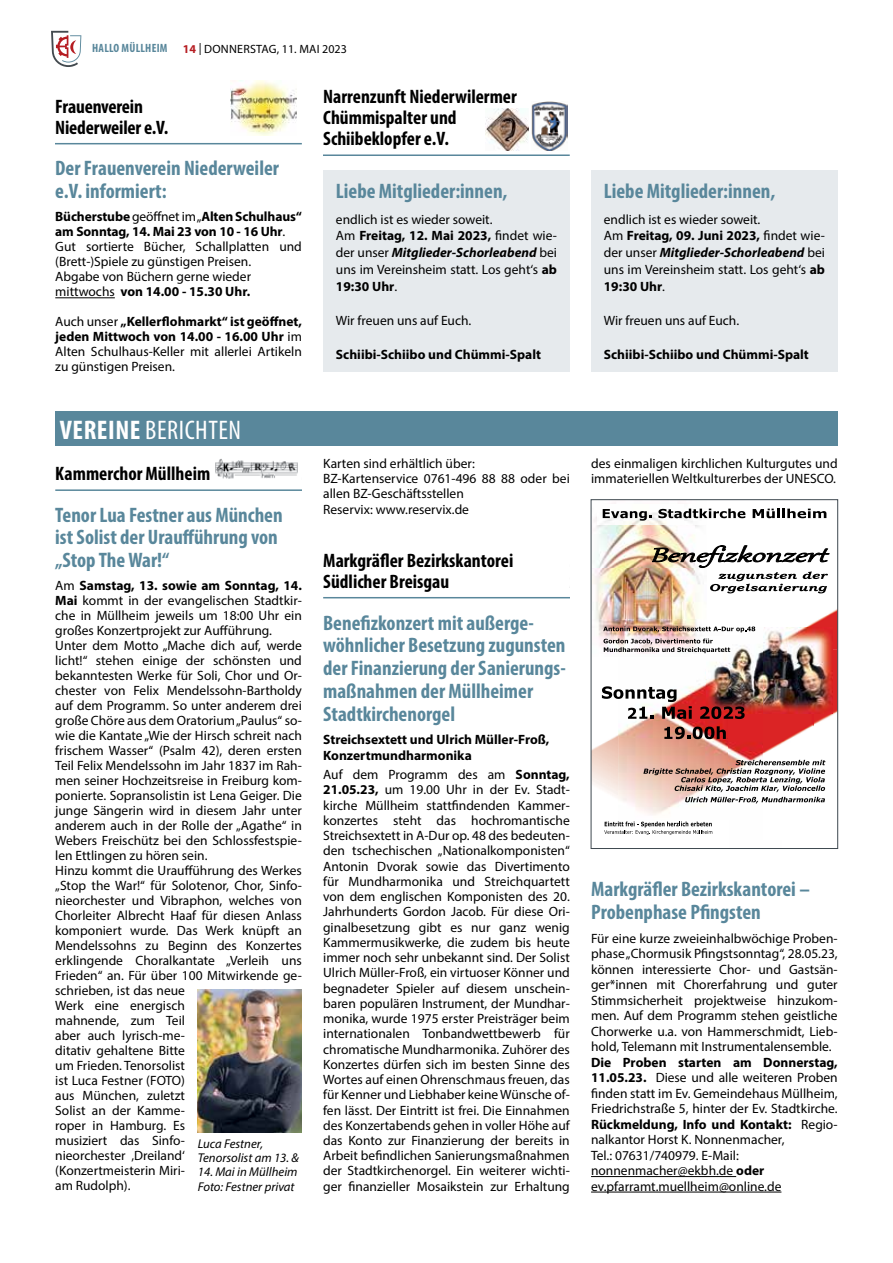
<style>
.page{position:relative;width:893px;height:1263px;background:#fff}
.page>*{position:absolute;margin:0;border:0;box-sizing:border-box;transform-origin:0 0}
.t1{font:condensed 27px "Myriad Pro";letter-spacing:.02em;color:#fff}
.t2{font:700 condensed 21px/22.8px "Myriad Pro";color:#59879b}
.t3{font:700 condensed 19.5px/21px "Myriad Pro";color:#000}
.t4{font:13.5px/15px "Myriad Pro";color:#000}
.t5{font:700 13.5px/15.3px "Myriad Pro";color:#000}
.t6{font:italic 12.75px/14.2px "Myriad Pro";color:#000}
.t7{font:12px "Myriad Pro";letter-spacing:.02em;color:#000}
.t8{font:700 condensed 12px "Myriad Pro";letter-spacing:.02em;color:#59879b}
.s1{font-weight:700;color:#b61d22}
.s2{font-weight:700}
.s3{font-weight:700;font-style:italic}
</style>
<div class="page">
<svg style="left:51px;top:31px;width:30px;height:36px"></svg>
<hr style="left:55px;top:297px;width:60px;height:1px;background:#000">
<hr style="left:55px;top:143px;width:247px;height:1px;background:#59879b">
<img style="left:230px;top:81px;width:66px;height:55px">
<hr style="left:55px;top:489px;width:247px;height:2px;background:#59879b">
<img style="left:215px;top:459px;width:83px;height:20px">
<div style="left:323px;top:170px;width:247px;height:201px;background:#e6eaed"></div>
<div style="left:591px;top:170px;width:247px;height:201px;background:#e6eaed"></div>
<hr style="left:323px;top:154px;width:247px;height:2px;background:#59879b">
<img style="left:485px;top:109px;width:43px;height:42px">
<img style="left:532px;top:102px;width:35px;height:48px">
<div style="left:55px;top:411px;width:783px;height:34px;background:#59879b"></div>
<hr style="left:323px;top:597px;width:247px;height:1px;background:#59879b">
<hr style="left:591px;top:1176px;width:145px;height:1px;background:#000">
<hr style="left:591px;top:1192px;width:190px;height:1px;background:#000">
<img style="left:593px;top:695px;width:25px;height:102px">
<img style="left:618px;top:679px;width:110px;height:155px">
<img style="left:728px;top:713px;width:36px;height:91px">
<img style="left:806px;top:593px;width:30px;height:56px">
<img style="left:813px;top:649px;width:23px;height:140px">
<img style="left:764px;top:713px;width:49px;height:47px">
<img style="left:593px;top:503px;width:113px;height:151px">
<img style="left:707px;top:627px;width:126px;height:86px">
<svg style="left:604px;top:821px;width:108px;height:14px"></svg>
<img style="left:767px;top:508px;width:60px;height:11px">
<img style="left:598px;top:504px;width:108px;height:21px">
<svg style="left:603px;top:509px;width:49px;height:12px"></svg>
<svg style="left:658px;top:509px;width:87px;height:9px"></svg>
<svg style="left:753px;top:509px;width:73px;height:9px"></svg>
<svg style="left:602px;top:686px;width:90px;height:33px"></svg>
<svg style="left:700px;top:706px;width:45px;height:13px"></svg>
<svg style="left:664px;top:726px;width:62px;height:13px"></svg>
<img style="left:651px;top:543px;width:179px;height:50px">
<svg style="left:643px;top:760px;width:182px;height:43px"></svg>
<svg style="left:603px;top:626px;width:152px;height:6px"></svg>
<svg style="left:603px;top:639px;width:127px;height:14px"></svg>
<div style="left:591px;top:499px;width:247px;height:350px;border:1px solid #3e484f"></div>
<img style="left:198px;top:990px;width:104px;height:143px">
<p class="t8" style="left:92px;top:40px;width:76px">Hallo Müllheim</p>
<p class="t7" style="left:183px;top:42px;width:165px"><span class="s1">14</span> | Donnerstag, 11. Mai 2023</p>
<h3 class="t3" style="left:55px;top:95px;width:115px">Frauenverein<br>Niederweiler e.V.</h3>
<h2 class="t2" style="left:55px;top:157px;width:225px">Der Frauenverein Niederweiler e.V. informiert:</h2>
<p class="t4" style="left:55px;top:209px;width:248px"><span class="s2">Bücherstube</span> geöffnet im „<span class="s2">Alten Schulhaus“ am Sonntag, 14. Mai 23 von 10 - 16 Uhr</span>.<br>Gut sortierte Bücher, Schallplatten und (Brett-)Spiele zu günstigen Preisen.<br>Abgabe von Büchern gerne wieder mittwochs <span class="s2">von 14.00 - 15.30 Uhr.</span></p>
<p class="t4" style="left:55px;top:314px;width:248px;text-align:justify">Auch unser <span class="s2">„Kellerflohmarkt“ ist geöffnet, jeden Mittwoch von 14.00 - 16.00 Uhr</span> im Alten Schulhaus-Keller mit allerlei Artikeln zu günstigen Preisen.</p>
<h1 class="t1" style="left:60px;top:413px;width:183px"><span class="s2">VEREINE</span> BERICHTEN</h1>
<h3 class="t3" style="left:323px;top:86px;width:195px">Narrenzunft Niederwilermer<br>Chümmispalter und<br>Schiibeklopfer e.V.</h3>
<h2 class="t2" style="left:336px;top:179px;width:173px">Liebe Mitglieder:innen,</h2>
<p class="t4" style="left:336px;top:210px;width:223px;line-height:17px">endlich ist es wieder soweit.<br>Am <span class="s2">Freitag, 12. Mai 2023,</span> findet wie&shy;der unser <span class="s3">Mitglieder-Schorleabend</span> bei uns im Vereinsheim statt. Los geht‘s <span class="s2">ab<br>19:30 Uhr</span>.</p>
<p class="t4" style="left:336px;top:313px;width:137px">Wir freuen uns auf Euch.</p>
<p class="t5" style="left:336px;top:346px;width:207px">Schiibi-Schiibo und Chümmi-Spalt</p>
<p class="t4" style="left:323px;top:456px;width:248px">Karten sind erhältlich über:<br>BZ-Kartenservice 0761-496 88 88 oder bei allen BZ-Geschäftsstellen<br>Reservix: www.reservix.de</p>
<h3 class="t3" style="left:323px;top:549px;width:192px">Markgräfler Bezirkskantorei<br>Südlicher Breisgau</h3>
<h2 class="t2" style="left:323px;top:611px;width:244px">Benefizkonzert mit außerge&shy;wöhnlicher Besetzung zugunsten der Finanzierung der Sanierungs&shy;maßnahmen der Müllheimer<br>Stadtkirchenorgel</h2>
<p class="t5" style="left:323px;top:732px;width:228px">Streichsextett und Ulrich Müller-Froß,<br>Konzertmundharmonika</p>
<p class="t4" style="left:323px;top:767px;width:248px;text-align:justify">Auf dem Programm des am <span class="s2">Sonntag, 21.05.23,</span> um 19.00 Uhr in der Ev. Stadt&shy;kirche Müllheim stattfindenden Kammer&shy;konzertes steht das hochromantische Streichsextett in A-Dur op. 48 des bedeuten&shy;den tschechischen „Nationalkomponisten“ Antonin Dvorak sowie das Divertimento für Mundharmonika und Streichquartett von dem englischen Komponisten des 20.<br>Jahrhunderts Gordon Jacob. Für diese Ori&shy;ginalbesetzung gibt es nur ganz wenig Kammermusikwerke, die zudem bis heute immer noch sehr unbekannt sind. Der Solist Ulrich Müller-Froß, ein virtuoser Könner und begnadeter Spieler auf diesem unschein&shy;baren populären I nstrument, der Mundhar&shy;monika, wurde 1975 erster Preisträger beim internationalen Tonbandwettbewerb für chromatische Mundharmonika. Zuhörer des Konzertes dürfen sich im besten Sinne des Wortes auf einen Ohrenschmaus freuen, das für Kenner und Liebhaber keine Wünsche of&shy;fen lässt. Der Eintritt ist frei. Die Einnahmen des Konzertabends gehen in voller Höhe auf das Konto zur Finanzierung der bereits in Arbeit befindlichen Sanierungsmaßnahmen der Stadtkirchenorgel. Ein weiterer wichti&shy;ger finanzieller Mosaikstein zur Erhaltung</p>
<h3 class="t3" style="left:55px;top:463px;width:157px">Kammerchor Müllheim</h3>
<h3 class="t3" style="left:302px;top:463px;width:229px">Markgräfler Akkordeon-Ensemble</h3>
<h2 class="t2" style="left:55px;top:503px;width:229px">Tenor Lua Festner aus München ist Solist der Uraufführung von „Stop The War!“</h2>
<p class="t4" style="left:55px;top:578px;width:248px">Am <span class="s2">Samstag, 13. sowie am Sonntag, 14.<br>Mai</span> kommt in der evangelischen Stadtkir&shy;che in Müllheim jeweils um 18:00 Uhr ein großes Konzertprojekt zur Aufführung.<br>Unter dem Motto „Mache dich auf, werde licht!“ stehen einige der schönsten und bekanntesten Werke für Soli, Chor und Or&shy;chester von Felix Mendelssohn-Bartholdy auf dem Programm. So unter anderem drei große Chöre aus dem Oratorium „Paulus“ so&shy;wie die Kantate „Wie der Hirsch schreit nach frischem Wasser“ (Psalm 42), deren ersten Teil Felix Mendelssohn im Jahr 1837 im Rah&shy;men seiner Hochzeitsreise in Freiburg kom&shy;ponierte. Sopransolistin ist Lena Geiger. Die junge Sängerin wird in diesem Jahr unter anderem auch in der Rolle der „Agathe“ in Webers Freischütz bei den Schlossfestspie&shy;len Ettlingen zu hören sein.<br>Hinzu kommt die Uraufführung des Werkes „Stop the War!“ für Solotenor, Chor, Sinfo&shy;nieorchester und Vibraphon, welches von Chorleiter Albrecht Haaf für diesen Anlass komponiert wurde. Das Werk knüpft an Mendelssohns zu Beginn des Konzertes erklingende Choralkantate „Verleih uns Frieden“ an. Für über 100 Mitwirkende ge&shy;schrieben, ist das neue<br>Werk eine energisch<br>mahnende, zum Teil<br>aber auch lyrisch-me-<br>ditativ gehaltene Bitte<br>um Frieden. Tenorsolist<br>ist Luca Festner (FOTO)<br>aus München, zuletzt<br>Solist an der Kamme-<br>roper in Hamburg. Es<br>musiziert das Sinfo-<br>nieorchester ‚Dreiland‘<br>(Konzertmeisterin Miri-<br>am Rudolph).</p>
<p class="t6" style="left:198px;top:1136px;width:103px">Luca Festner,<br>Tenorsolist am 13. &amp;</p>
<p class="t6" style="left:198px;top:1165px;width:101px">14. Mai in Müllheim<br>Foto: Festner privat</p>
<h2 class="t2" style="left:604px;top:179px;width:173px">Liebe Mitglieder:innen,</h2>
<p class="t4" style="left:604px;top:210px;width:223px;line-height:17px">endlich ist es wieder soweit.<br>Am <span class="s2">Freitag, 09. Juni 2023,</span> findet wie&shy;der unser <span class="s3">Mitglieder-Schorleabend</span> bei uns im Vereinsheim statt. Los geht‘s <span class="s2">ab<br>19:30 Uhr</span>.</p>
<p class="t4" style="left:604px;top:313px;width:137px">Wir freuen uns auf Euch.</p>
<p class="t5" style="left:604px;top:346px;width:207px">Schiibi-Schiibo und Chümmi-Spalt</p>
<p class="t4" style="left:591px;top:455px;width:248px;line-height:15.5px">des einmaligen kirchlichen Kulturgutes und immateriellen Weltkulturerbes der UNESCO.</p>
<h2 class="t2" style="left:591px;top:877px;width:220px">Markgräfler Bezirkskantorei –<br>Probenphase Pfingsten</h2>
<p class="t4" style="left:591px;top:930px;width:248px;line-height:15.5px;text-align:justify">Für eine kurze zweieinhalbwöchige Proben&shy;phase „Chormusik Pfingstsonntag“, 28.05.23, können interessierte Chor- und Gastsän&shy;ger*innen mit Chorerfahrung und guter Stimmsicherheit projektweise hinzukom&shy;men. Auf dem Programm stehen geistliche Chorwerke u.a. von Hammerschmidt, Lieb&shy;hold, Telemann mit I nstrumentalensemble.</p>
<p class="t4" style="left:591px;top:1054px;width:248px;line-height:15.5px"><span class="s2">Die Proben starten am Donnerstag, 11.05.23.</span> Diese und alle weiteren Proben finden statt im Ev. Gemeindehaus Müllheim, Friedrichstraße 5, hinter der Ev. Stadtkirche.<br><span class="s2">Rückmeldung, Info und Kontakt:</span> Regio&shy;nalkantor Horst K. Nonnenmacher,<br>Tel.: 07631/740979. E-Mail: nonnenmacher@ekbh.de <span class="s2">oder </span>ev.pfarramt.muellheim@online.de</p>
</div>
